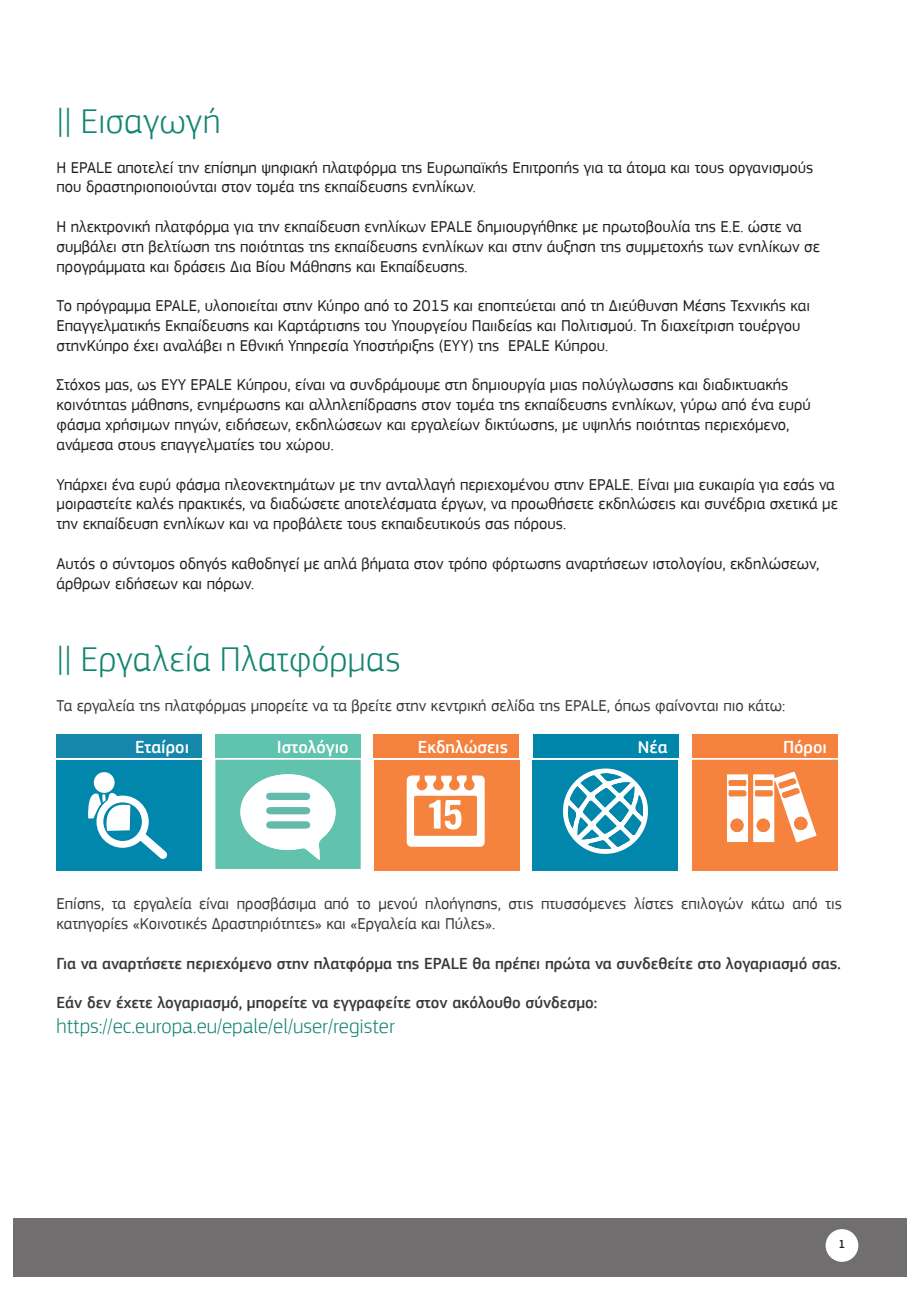
<style>
.page{position:relative;width:919px;height:1289px;background:#fff}
.page>*{position:absolute;margin:0;border:0;box-sizing:border-box;transform-origin:0 0}
.t1{font:300 36px "PF Square Sans Pro";letter-spacing:.01em;color:#148571}
.t2{font:300 21px "PF Square Sans Pro";color:#148571}
.t3{font:500 18px "PF Square Sans Pro";color:#fff}
.t4{font:16.5px/19.8px "PF Square Sans Pro";color:#231f20}
.t5{font:16.5px/19.8px "PF Square Sans Pro";color:#3b3838}
.t6{font:500 16.5px "PF Square Sans Pro";color:#3b3838}
.t7{font:500 12px "PF Square Sans Pro";color:#231f20}
</style>
<div class="page">
<div style="left:13px;top:1218px;width:893px;height:58px;background:#706e6e"></div>
<div style="left:825px;top:1229px;width:33px;height:32px;background:#fff;border-radius:50%"></div>
<div style="left:216px;top:734px;width:145px;height:24px;background:#60c3af"></div>
<div style="left:692px;top:759px;width:145px;height:111px;background:#f5823d"></div>
<div style="left:532px;top:759px;width:145px;height:111px;background:#0087ab"></div>
<div style="left:374px;top:759px;width:145px;height:111px;background:#f5823d"></div>
<svg style="left:215px;top:759px;width:145px;height:110px"></svg>
<svg style="left:563px;top:768px;width:85px;height:85px"></svg>
<svg style="left:692px;top:759px;width:145px;height:84px"></svg>
<svg style="left:406px;top:775px;width:78px;height:71px"></svg>
<div style="left:57px;top:759px;width:145px;height:111px;background:#0087ab"></div>
<div style="left:94px;top:772px;width:21px;height:21px;background:#fff;border-radius:50%"></div>
<svg style="left:88px;top:787px;width:79px;height:72px"></svg>
<div style="left:56px;top:734px;width:145px;height:24px;background:#1587ab"></div>
<div style="left:373px;top:734px;width:145px;height:24px;background:#f4823e"></div>
<div style="left:533px;top:734px;width:145px;height:24px;background:#0085ab"></div>
<div style="left:692px;top:734px;width:145px;height:24px;background:#f4823e"></div>
<h1 class="t1" style="left:57px;top:100px;width:165px">|| Εισαγωγή</h1>
<p class="t4" style="left:57px;top:157px;width:758px">H EPALE αποτελεί την επίσημη ψηφιακή πλατφόρμα της Ευρωπαϊκής Επιτροπής για τα άτομα και τους οργανισμούς που δραστηριοποιούνται στον τομέα της εκπαίδευσης ενηλίκων.</p>
<p class="t4" style="left:57px;top:217px;width:764px">Η ηλεκτρονική πλατφόρμα για την εκπαίδευση ενηλίκων EPALE δημιουργήθηκε με πρωτοβουλία της Ε.Ε. ώστε να συμβάλει στη βελτίωση της ποιότητας της εκπαίδευσης ενηλίκων και στην άυξηση της συμμετοχής των ενηλίκων σε προγράμματα και δράσεις Δια Βίου Μάθησης και Εκπαίδευσης.</p>
<p class="t4" style="left:57px;top:296px;width:755px">Το πρόγραμμα EPALE, υλοποιείται στην Κύπρο από το 2015 και εποπτεύεται από τη Διεύθυνση Μέσης Τεχνικής και<br>Επαγγελματικής Εκπαίδευσης και Καρτάρτισης του Υπουργείου Παιιδείας και Πολιτισμού. Τη διαχείτριση τουέργου στηνΚύπρο έχει αναλάβει η Εθνική Υπηρεσία Υποστήριξης (ΕΥΥ) της EPALE Κύπρου.</p>
<p class="t4" style="left:57px;top:375px;width:755px">Στόχος μας, ως ΕΥΥ EPALE Κύπρου, είναι να συνδράμουμε στη δημιουργία μιας πολύγλωσσης και διαδικτυακής κοινότητας μάθησης, ενημέρωσης και αλληλεπίδρασης στον τομέα της εκπαίδευσης ενηλίκων, γύρω από ένα ευρύ φάσμα χρήσιμων πηγών, ειδήσεων, εκδηλώσεων και εργαλείων δικτύωσης, με υψηλής ποιότητας περιεχόμενο, ανάμεσα στους επαγγελματίες του χώρου.</p>
<p class="t4" style="left:57px;top:474px;width:782px">Υπάρχει ένα ευρύ φάσμα πλεονεκτημάτων με την ανταλλαγή περιεχομένου στην EPALE. Είναι μια ευκαιρία για εσάς να μοιραστείτε καλές πρακτικές, να διαδώσετε αποτελέσματα έργων, να προωθήσετε εκδηλώσεις και συνέδρια σχετικά με την εκπαίδευση ενηλίκων και να προβάλετε τους εκπαιδευτικούς σας πόρους.</p>
<p class="t4" style="left:57px;top:553px;width:764px">Αυτός ο σύντομος οδηγός καθοδηγεί με απλά βήματα στον τρόπο φόρτωσης αναρτήσεων ιστολογίου, εκδηλώσεων, άρθρων ειδήσεων και πόρων.</p>
<h1 class="t1" style="left:57px;top:638px;width:345px">|| Εργαλεία Πλατφόρμας</h1>
<p class="t5" style="left:57px;top:695px;width:730px">Τα εργαλεία της πλατφόρμας μπορείτε να τα βρείτε στην κεντρική σελίδα της EPALE, όπως φαίνονται πιο κάτω:</p>
<p class="t3" style="left:135px;top:736px;width:56px">Εταίροι</p>
<p class="t3" style="left:277px;top:736px;width:73px">Ιστολόγιο</p>
<p class="t3" style="left:418px;top:736px;width:92px">Εκδηλώσεις</p>
<p class="t3" style="left:637px;top:736px;width:31px">Νέα</p>
<p class="t3" style="left:783px;top:736px;width:45px">Πόροι</p>
<p class="t5" style="left:57px;top:893px;width:786px">Επίσης, τα εργαλεία είναι προσβάσιμα από το μενού πλοήγησης, στις πτυσσόμενες λίστες επιλογών κάτω από τις κατηγορίες «Κοινοτικές Δραστηριότητες» και «Εργαλεία και Πύλες».</p>
<p class="t6" style="left:57px;top:953px;width:785px">Για να αναρτήσετε περιεχόμενο στην πλατφόρμα της EPALE θα πρέπει πρώτα να συνδεθείτε στο λογαριασμό σας.</p>
<p class="t6" style="left:57px;top:993px;width:542px">Εάν δεν έχετε λογαριασμό, μπορείτε να εγγραφείτε στον ακόλουθο σύνδεσμο:</p>
<p class="t2" style="left:57px;top:1014px;width:340px">https://ec.europa.eu/epale/el/user/register</p>
<p class="t7" style="left:838px;top:1237px;width:8px">1</p>
</div>
